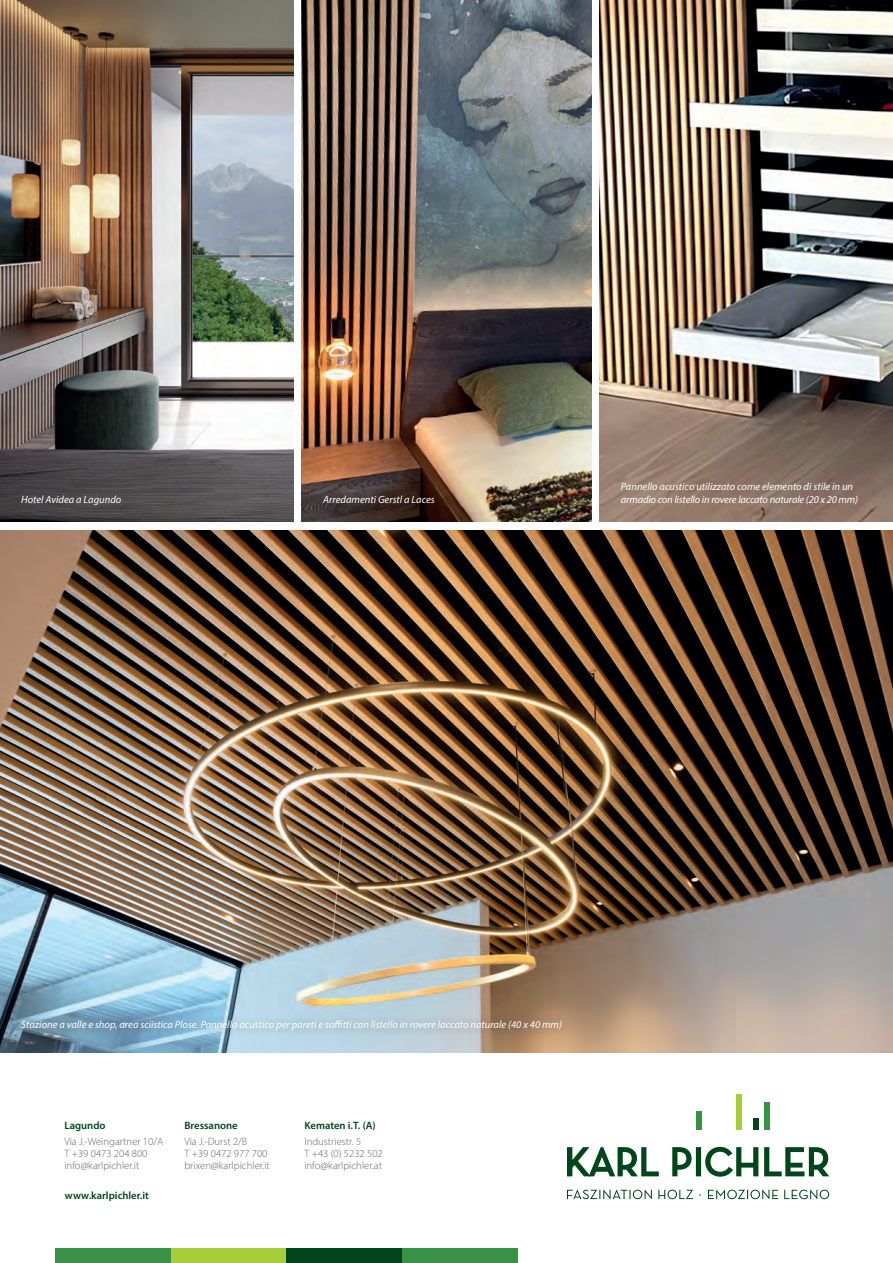
<style>
.page{position:relative;width:893px;height:1263px;background:#fff}
.page>*{position:absolute;margin:0;border:0;box-sizing:border-box;transform-origin:0 0}
.t1{font:300 10.65px/12.1px "Myriad Pro";color:#636366}
.t2{font:600 10.65px "Myriad Pro";color:#00461a}
.t3{font:italic 10.5px "Myriad Pro";color:#fff}
</style>
<div class="page">
<div style="left:55px;top:1249px;width:116px;height:14px;background:#389246"></div>
<div style="left:171px;top:1249px;width:115px;height:14px;background:#a6ce39"></div>
<div style="left:286px;top:1249px;width:116px;height:14px;background:#00461a"></div>
<div style="left:402px;top:1249px;width:116px;height:14px;background:#389246"></div>
<svg style="left:567px;top:1190px;width:262px;height:9px"></svg>
<svg style="left:567px;top:1147px;width:92px;height:29px"></svg>
<svg style="left:672px;top:1147px;width:157px;height:30px"></svg>
<div style="left:696px;top:1111px;width:5px;height:19px;background:#389246"></div>
<div style="left:736px;top:1094px;width:5px;height:36px;background:#a6ce39"></div>
<div style="left:753px;top:1118px;width:5px;height:12px;background:#00461a"></div>
<div style="left:764px;top:1102px;width:5px;height:28px;background:#389246"></div>
<img style="left:0;top:530px;width:893px;height:522px">
<img style="left:600px;top:0;width:293px;height:522px">
<img style="left:0;top:0;width:293px;height:522px">
<img style="left:302px;top:0;width:289px;height:522px">
<div style="left:13px;top:1012px;width:558px;height:27px;background:#231f20;opacity:.4"></div>
<p class="t3" style="left:621px;top:480px;width:234px">Pannello acustico utilizzato come elemento di stile in un</p>
<p class="t3" style="left:21px;top:493px;width:102px">Hotel Avidea a Lagundo</p>
<p class="t3" style="left:323px;top:493px;width:113px">Arredamenti Gerstl a Laces</p>
<p class="t3" style="left:621px;top:493px;width:239px">armadio con listello in rovere laccato naturale (20 x 20 mm)</p>
<p class="t3" style="left:21px;top:1018px;width:542px">Stazione a valle e shop, area sciistica Plose. Pannello acustico per pareti e soffitti con listello in rovere laccato naturale (40 x 40 mm)</p>
<p class="t2" style="left:64px;top:1118px;width:43px">Lagundo</p>
<p class="t1" style="left:64px;top:1135px;width:100px">Via J.-Weingartner 10/A<br>T +39 0473 204 800 info@karlpichler.it</p>
<p class="t2" style="left:65px;top:1188px;width:86px">www.karlpichler.it</p>
<p class="t2" style="left:184px;top:1118px;width:55px">Bressanone</p>
<p class="t1" style="left:184px;top:1135px;width:87px">Via J.-Durst 2/B<br>T +39 0472 977 700 brixen@karlpichler.it</p>
<p class="t2" style="left:304px;top:1118px;width:73px">Kematen i.T. (A)</p>
<p class="t1" style="left:304px;top:1135px;width:80px">Industriestr. 5<br>T +43 (0) 5232 502 info@karlpichler.at</p>
</div>
